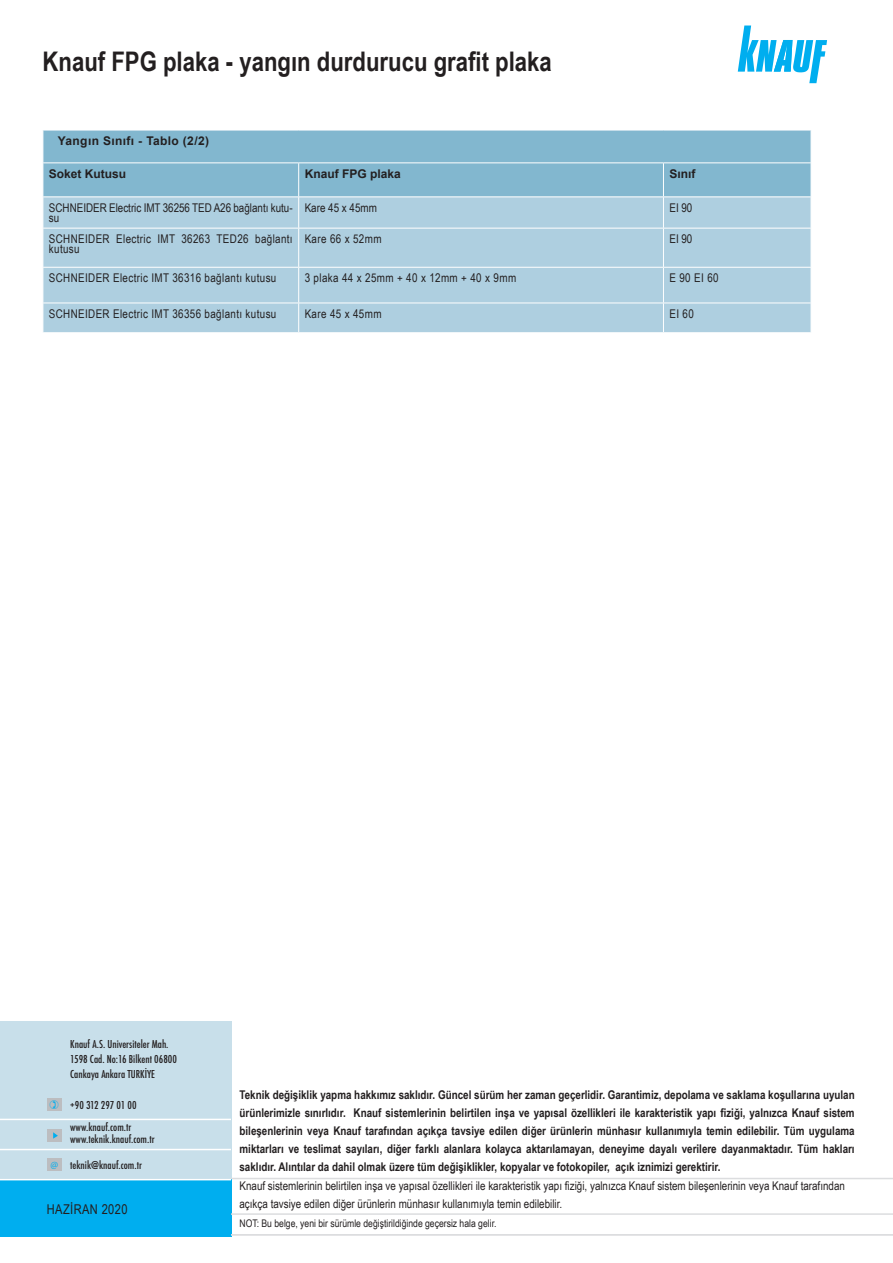
<style>
.page{position:relative;width:893px;height:1263px;background:#fff}
.page>*{position:absolute;margin:0;border:0;box-sizing:border-box;transform-origin:0 0}
.t1{font:700 27px "Arial Narrow";color:#231f20}
.t2{font:13.5px "Arial Narrow";letter-spacing:.03em;color:#231f20}
.t3{font:700 12px/18px "Arial Narrow";color:#231f20;text-align:justify}
.t4{font:12px/10.5px "Arial Narrow";color:#231f20}
.t5{font:12px/10.5px "Arial Narrow";letter-spacing:.03em;color:#231f20}
.t6{font:500 condensed 12px/15px "Futura TOT";color:#231f20}
.t7{font:700 12px "Arial";color:#231f20}
.t8{font:700 12px "Arial";letter-spacing:.03em;color:#231f20}
.t9{font:10.5px "Arial Narrow";color:#231f20}
.t10{font:10.5px "Myriad Pro";color:#00aeef}
</style>
<div class="page">
<svg style="left:738px;top:26px;width:89px;height:57px"></svg>
<div style="left:44px;top:131px;width:767px;height:65px;background:#82b7cf"></div>
<div style="left:44px;top:197px;width:767px;height:135px;background:#aecfe0"></div>
<svg style="left:43px;top:304px;width:1px;height:28px"></svg>
<hr style="left:299px;top:162px;width:364px;height:1px;background:#fff">
<hr style="left:663px;top:162px;width:148px;height:1px;background:#fff">
<hr style="left:663px;top:163px;width:1px;height:33px;background:#fff">
<hr style="left:298px;top:197px;width:1px;height:31px;background:#fff">
<hr style="left:298px;top:228px;width:1px;height:39px;background:#fff">
<hr style="left:298px;top:268px;width:1px;height:35px;background:#fff">
<svg style="left:298px;top:304px;width:1px;height:28px"></svg>
<hr style="left:299px;top:228px;width:364px;height:1px;background:#fff">
<hr style="left:299px;top:267px;width:364px;height:1px;background:#fff">
<hr style="left:299px;top:303px;width:364px;height:1px;background:#fff">
<hr style="left:663px;top:197px;width:1px;height:31px;background:#fff">
<hr style="left:663px;top:228px;width:148px;height:1px;background:#fff">
<hr style="left:663px;top:228px;width:1px;height:39px;background:#fff">
<hr style="left:663px;top:267px;width:148px;height:1px;background:#fff">
<hr style="left:663px;top:268px;width:1px;height:35px;background:#fff">
<hr style="left:663px;top:303px;width:148px;height:1px;background:#fff">
<svg style="left:663px;top:303px;width:1px;height:29px"></svg>
<hr style="left:43px;top:162px;width:256px;height:1px;background:#fff">
<hr style="left:298px;top:163px;width:1px;height:33px;background:#fff">
<hr style="left:43px;top:228px;width:256px;height:1px;background:#fff">
<hr style="left:43px;top:267px;width:256px;height:1px;background:#fff">
<hr style="left:43px;top:303px;width:256px;height:1px;background:#fff">
<div style="left:0;top:1020px;width:231px;height:161px;background:#c8dfea"></div>
<hr style="left:0;top:1119px;width:231px;height:1px;background:#fff">
<hr style="left:0;top:1149px;width:231px;height:1px;background:#fff">
<div style="left:0;top:1179px;width:231px;height:57px;background:#00aeef"></div>
<hr style="left:0;top:1179px;width:231px;height:1px;background:#fff">
<div style="left:47px;top:1098px;width:15px;height:13px;background:#bcbdc0"></div>
<div style="left:47px;top:1129px;width:15px;height:13px;background:#bcbdc0"></div>
<svg style="left:53px;top:1132px;width:5px;height:7px"></svg>
<div style="left:47px;top:1158px;width:15px;height:13px;background:#bcbdc0"></div>
<hr style="left:231px;top:1178px;width:662px;height:1px;background:#dcdddf">
<hr style="left:231px;top:1213px;width:662px;height:2px;background:#dcdddf">
<hr style="left:231px;top:1234px;width:662px;height:1px;background:#dcdddf">
<h1 class="t1" style="left:43px;top:41px;width:511px">Knauf FPG plaka - yangın durdurucu grafit plaka</h1>
<p class="t8" style="left:58px;top:133px;width:153px">Yangın Sınıfı - Tablo (2/2)</p>
<p class="t7" style="left:49px;top:165px;width:79px">Soket Kutusu</p>
<p class="t7" style="left:305px;top:165px;width:98px">Knauf FPG plaka</p>
<p class="t7" style="left:669px;top:165px;width:28px">Sınıf</p>
<p class="t4" style="left:49px;top:202px;width:245px">SCHNEIDER Electric IMT 36256 TED A26 bağlantı kutu&shy;su</p>
<p class="t4" style="left:305px;top:202px;width:74px">Kare 45 x 45mm</p>
<p class="t4" style="left:669px;top:202px;width:24px">EI 90</p>
<p class="t5" style="left:49px;top:233px;width:245px">SCHNEIDER Electric IMT 36263 TED26 bağlantı kutusu</p>
<p class="t5" style="left:305px;top:233px;width:78px">Kare 66 x 52mm</p>
<p class="t4" style="left:669px;top:233px;width:24px">EI 90</p>
<p class="t5" style="left:49px;top:272px;width:229px">SCHNEIDER Electric IMT 36316 bağlantı kutusu</p>
<p class="t5" style="left:305px;top:272px;width:213px">3 plaka 44 x 25mm + 40 x 12mm + 40 x 9mm</p>
<p class="t4" style="left:669px;top:272px;width:51px">E 90 EI 60</p>
<p class="t5" style="left:49px;top:308px;width:229px">SCHNEIDER Electric IMT 36356 bağlantı kutusu</p>
<p class="t5" style="left:305px;top:308px;width:78px">Kare 45 x 45mm</p>
<p class="t4" style="left:669px;top:308px;width:26px">EI 60</p>
<p class="t6" style="left:70px;top:1036px;width:108px">Knauf A.S. Universiteler Mah.<br>1598 Cad. No:16 Bilkent 06800<br>Cankaya Ankara TURKİYE</p>
<p class="t6" style="left:70px;top:1094px;width:68px;line-height:22px">+90 312 297 01 00 www.knauf.com.tr</p>
<p class="t6" style="left:70px;top:1132px;width:86px">www.teknik.knauf.com.tr</p>
<p class="t6" style="left:70px;top:1157px;width:73px">teknik@knauf.com.tr</p>
<p class="t10" style="left:50px;top:1158px;width:9px">@</p>
<p class="t2" style="left:47px;top:1200px;width:82px">HAZİRAN 2020</p>
<p class="t3" style="left:239px;top:1085px;width:617px">Teknik değişiklik yapma hakkımız saklıdır. Güncel sürüm her zaman geçerlidir. Garantimiz, depolama ve saklama koşullarına uyulan ürünlerimizle sınırlıdır. Knauf sistemlerinin belirtilen inşa ve yapısal özellikleri ile karakteristik yapı fiziği, yalnızca Knauf sistem bileşenlerinin veya Knauf tarafından açıkça tavsiye edilen diğer ürünlerin münhasır kullanımıyla temin edilebilir. Tüm uygulama miktarları ve teslimat sayıları, diğer farklı alanlara kolayca aktarılamayan, deneyime dayalı verilere dayanmaktadır. Tüm hakları saklıdır. Alıntılar da dahil olmak üzere tüm değişiklikler, kopyalar ve fotokopiler, açık iznimizi gerektirir.</p>
<p class="t4" style="left:239px;top:1176px;width:607px;line-height:18px">Knauf sistemlerinin belirtilen inşa ve yapısal özellikleri ile karakteristik yapı fiziği, yalnızca Knauf sistem bileşenlerinin veya Knauf tarafından açıkça tavsiye edilen diğer ürünlerin münhasır kullanımıyla temin edilebilir.</p>
<p class="t9" style="left:239px;top:1216px;width:259px">NOT: Bu belge, yeni bir sürümle değiştirildiğinde geçersiz hala gelir.</p>
</div>
